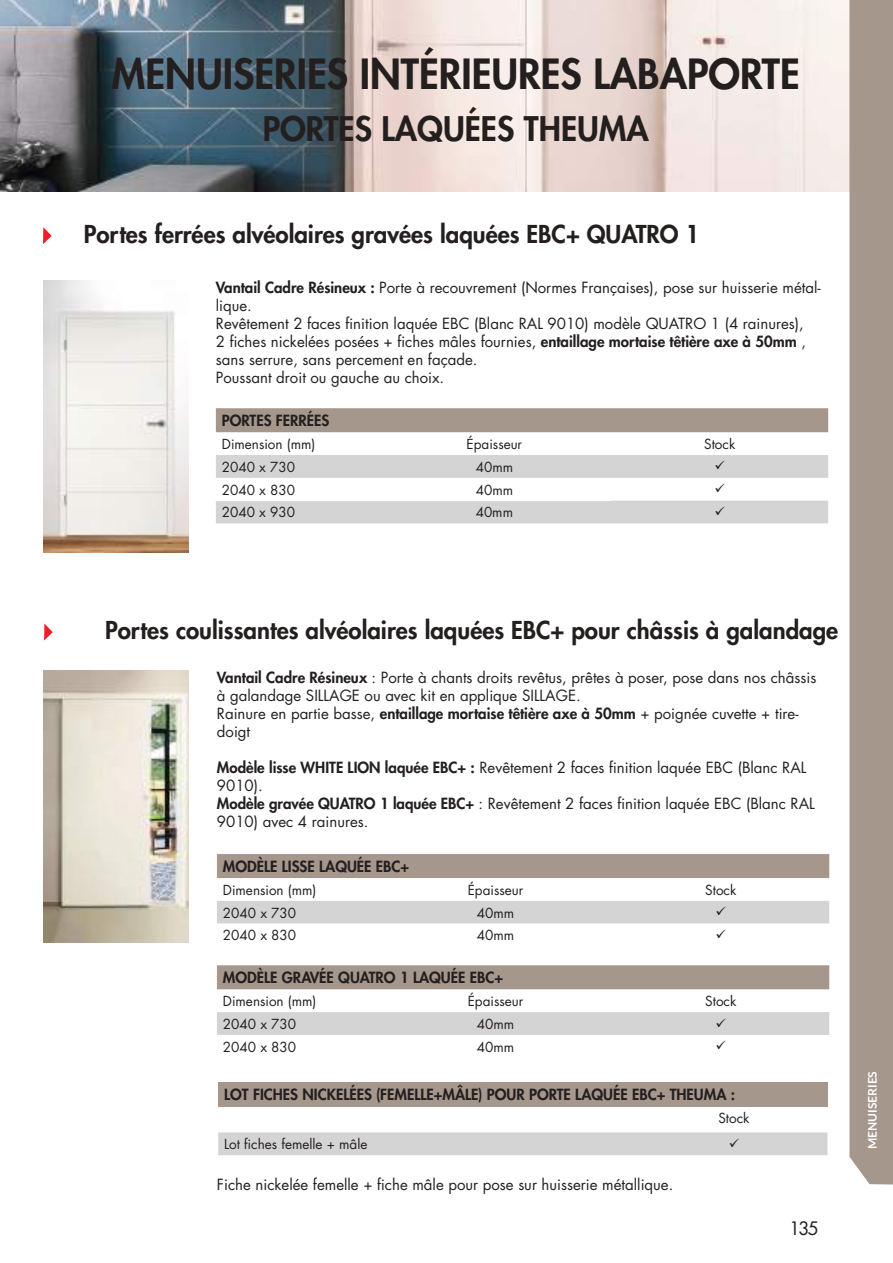
<style>
.page{position:relative;width:893px;height:1263px;background:#fff}
.page>*{position:absolute;margin:0;border:0;box-sizing:border-box;transform-origin:0 0}
.t1{font:800 40.5px "Futura LT";color:#241f1f}
.t2{font:800 33px "Futura LT";color:#241f1f}
.t3{font:800 24px "Futura LT";color:#241f1f}
.t4{font:18px "Futura LT";color:#241f1f}
.t5{font:15px/18px "Futura LT";color:#241f1f}
.t6{font:800 15px "Futura LT";color:#241f1f}
.t7{font:13.5px "Futura LT";color:#241f1f}
.t8{font:700 12px "Lato";color:#fff}
.s1{font-weight:800}
</style>
<div class="page">
<img style="left:0;top:0;width:849px;height:191px">
<img style="left:43px;top:281px;width:145px;height:272px">
<div style="left:216px;top:408px;width:612px;height:24px;background:#a6978d"></div>
<img style="left:43px;top:671px;width:145px;height:272px">
<div style="left:217px;top:854px;width:612px;height:24px;background:#a6978d"></div>
<div style="left:217px;top:965px;width:612px;height:24px;background:#a6978d"></div>
<div style="left:218px;top:1082px;width:609px;height:24px;background:#a6978d"></div>
<svg style="left:44px;top:623px;width:9px;height:17px"></svg>
<svg style="left:43px;top:227px;width:9px;height:17px"></svg>
<div style="left:849px;top:0;width:44px;height:1185px;background:#a6978d"></div>
<svg style="left:216px;top:455px;width:612px;height:68px"></svg>
<div style="left:217px;top:901px;width:612px;height:23px;background:#d5d4d5"></div>
<div style="left:217px;top:1012px;width:612px;height:23px;background:#d5d4d5"></div>
<div style="left:218px;top:1132px;width:609px;height:23px;background:#d5d4d5"></div>
<h1 class="t1" style="left:112px;top:47px;width:690px">MENUISERIES INTÉRIEURES LABAPORTE</h1>
<h2 class="t2" style="left:263px;top:107px;width:388px">PORTES LAQUÉES THEUMA</h2>
<h3 class="t3" style="left:84px;top:218px;width:617px">Portes ferrées alvéolaires gravées laquées EBC+ QUATRO 1</h3>
<p class="t5" style="left:216px;top:278px;width:606px"><span class="s1">Vantail Cadre Résineux :</span> Porte à recouvrement (Normes Françaises), pose sur huisserie métal&shy;lique.<br>Revêtement 2 faces finition laquée EBC (Blanc RAL 9010) modèle QUATRO 1 (4 rainures),<br>2 fiches nickelées posées + fiches mâles fournies, <span class="s1">entaillage mortaise têtière axe à 50mm</span> , sans serrure, sans percement en façade.<br>Poussant droit ou gauche au choix.</p>
<p class="t6" style="left:222px;top:411px;width:109px">PORTES FERRÉES</p>
<p class="t7" style="left:222px;top:435px;width:95px">Dimension (mm)</p>
<p class="t7" style="left:467px;top:435px;width:57px">Épaisseur</p>
<p class="t7" style="left:704px;top:435px;width:33px">Stock</p>
<p class="t7" style="left:222px;top:458px;width:75px">2040 x 730</p>
<p class="t7" style="left:476px;top:458px;width:39px">40mm</p>
<p class="t7" style="left:222px;top:481px;width:75px">2040 x 830</p>
<p class="t7" style="left:476px;top:481px;width:39px">40mm</p>
<p class="t7" style="left:222px;top:504px;width:75px">2040 x 930</p>
<p class="t7" style="left:476px;top:504px;width:39px">40mm</p>
<h3 class="t3" style="left:105px;top:614px;width:735px">Portes coulissantes alvéolaires laquées EBC+ pour châssis à galandage</h3>
<p class="t5" style="left:217px;top:668px;width:601px"><span class="s1">Vantail Cadre Résineux</span> : Porte à chants droits revêtus, prêtes à poser, pose dans nos châssis à galandage SILLAGE ou avec kit en applique SILLAGE.<br>Rainure en partie basse, <span class="s1">entaillage mortaise têtière axe à 50mm</span> + poignée cuvette + tire&shy;doigt</p>
<p class="t5" style="left:217px;top:758px;width:599px"><span class="s1">Modèle lisse WHITE LION laquée EBC+ :</span> Revêtement 2 faces finition laquée EBC (Blanc RAL 9010).<br><span class="s1">Modèle gravée QUATRO 1 laquée EBC+</span> : Revêtement 2 faces finition laquée EBC (Blanc RAL 9010) avec 4 rainures.</p>
<p class="t6" style="left:223px;top:856px;width:188px">MODÈLE LISSE LAQUÉE EBC+</p>
<p class="t7" style="left:223px;top:881px;width:95px">Dimension (mm)</p>
<p class="t7" style="left:468px;top:881px;width:57px">Épaisseur</p>
<p class="t7" style="left:705px;top:881px;width:33px">Stock</p>
<p class="t7" style="left:223px;top:904px;width:75px">2040 x 730</p>
<p class="t7" style="left:477px;top:904px;width:39px">40mm</p>
<p class="t7" style="left:223px;top:927px;width:75px">2040 x 830</p>
<p class="t7" style="left:477px;top:927px;width:39px">40mm</p>
<p class="t6" style="left:223px;top:968px;width:282px">MODÈLE GRAVÉE QUATRO 1 LAQUÉE EBC+</p>
<p class="t7" style="left:223px;top:992px;width:95px">Dimension (mm)</p>
<p class="t7" style="left:468px;top:992px;width:57px">Épaisseur</p>
<p class="t7" style="left:705px;top:992px;width:33px">Stock</p>
<p class="t7" style="left:223px;top:1015px;width:75px">2040 x 730</p>
<p class="t7" style="left:477px;top:1015px;width:39px">40mm</p>
<p class="t7" style="left:223px;top:1038px;width:75px">2040 x 830</p>
<p class="t7" style="left:477px;top:1038px;width:39px">40mm</p>
<p class="t6" style="left:224px;top:1084px;width:512px">LOT FICHES NICKELÉES (FEMELLE+MÂLE) POUR PORTE LAQUÉE EBC+ THEUMA :</p>
<p class="t7" style="left:718px;top:1109px;width:33px">Stock</p>
<p class="t7" style="left:224px;top:1136px;width:145px">Lot fiches femelle + mâle</p>
<p class="t5" style="left:217px;top:1176px;width:458px">Fiche nickelée femelle + fiche mâle pour pose sur huisserie métallique.</p>
<p class="t4" style="left:789px;top:1217px;width:31px">135</p>
<p class="t8" style="left:863px;top:1149px;width:80px;rotate:-90deg">MENUISERIES</p>
</div>
